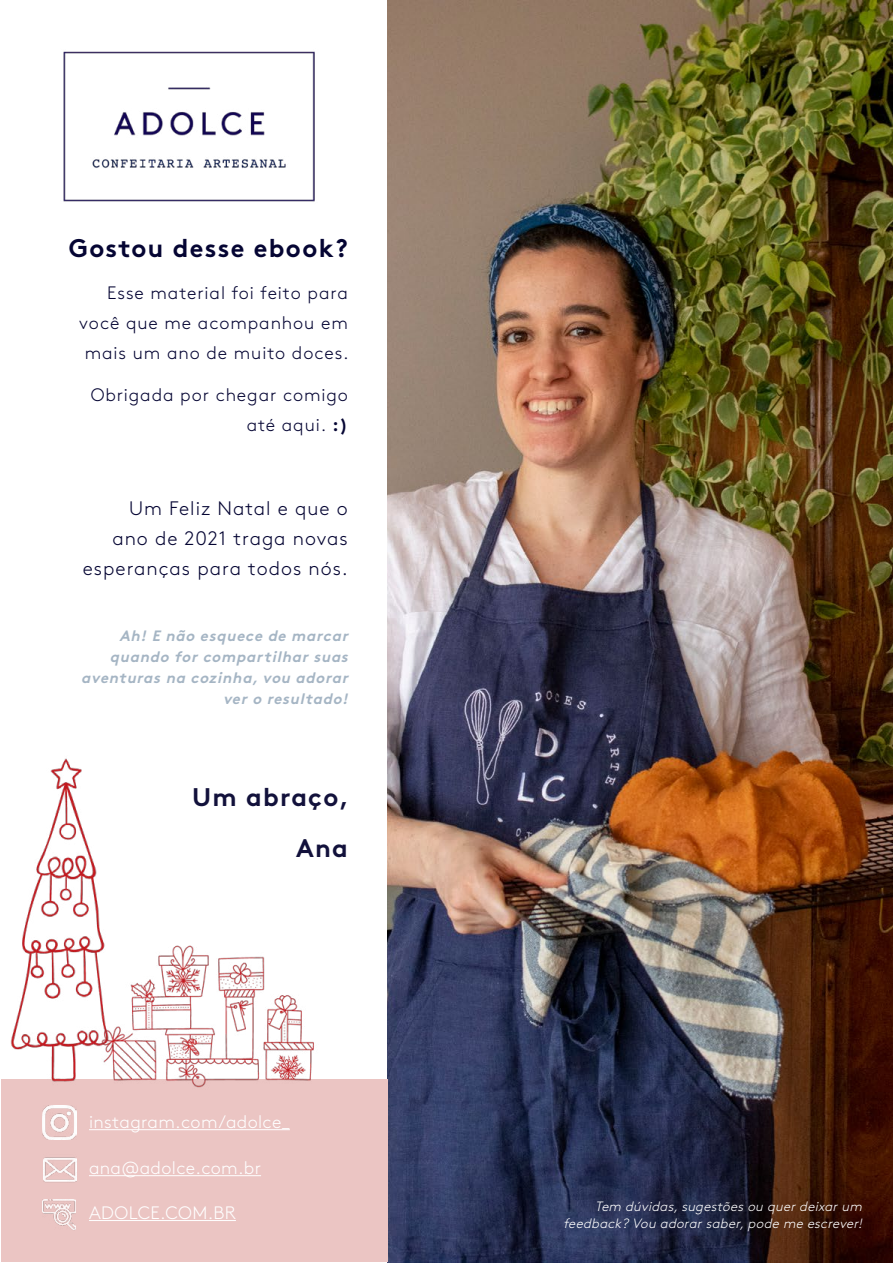
<style>
.page{position:relative;width:893px;height:1263px;background:#fff}
.page>*{position:absolute;margin:0;border:0;box-sizing:border-box;transform-origin:0 0}
.t1{font:700 25.5px "Brown";letter-spacing:.05em;color:#050533}
.t2{font:700 25.5px/51px "Brown";letter-spacing:.05em;color:#12113b;text-align:right}
.t3{font:300 19.5px/30px "Brown";letter-spacing:.05em;color:#050533;text-align:right}
.t4{font:300 18px/30px "Brown";letter-spacing:.05em;color:#050533;text-align:right}
.t5{font:300 18px "Brown";letter-spacing:.02em;color:#fff}
.t6{font:italic 700 15px/21px "Brown";color:#a5b5c4;text-align:right}
.t7{font:italic 300 13.5px/16.5px "Brown";color:#fff;text-align:right}
.s1{font-weight:700}
</style>
<div class="page">
<img style="left:387px;top:0;width:506px;height:1263px">
<div style="left:1px;top:1080px;width:387px;height:182px;background:#ebc5c3"></div>
<hr style="left:89px;top:1129px;width:201px;height:1px;background:#fff">
<hr style="left:89px;top:1175px;width:172px;height:1px;background:#fff">
<hr style="left:89px;top:1220px;width:147px;height:1px;background:#fff">
<img style="left:63px;top:51px;width:252px;height:151px">
<img style="left:43px;top:1106px;width:33px;height:33px">
<img style="left:43px;top:1157px;width:33px;height:26px">
<img style="left:43px;top:1200px;width:33px;height:30px">
<img style="left:1px;top:758px;width:95px;height:324px">
<img style="left:96px;top:869px;width:223px;height:219px">
<h1 class="t1" style="left:69px;top:227px;width:281px">Gostou desse ebook?</h1>
<p class="t4" style="left:79px;top:276px;width:271px">Esse material foi feito para você que me acompanhou em mais um ano de muito doces.</p>
<p class="t4" style="left:91px;top:378px;width:259px">Obrigada por chegar comigo até aqui. <span class="s1">:)</span></p>
<p class="t3" style="left:83px;top:492px;width:267px">Um Feliz Natal e que o<br>ano de 2021 traga novas esperanças para todos nós.</p>
<p class="t6" style="left:81px;top:623px;width:273px">Ah! E não esquece de marcar quando for compartilhar suas aventuras na cozinha,vou adorar ver o resultado!</p>
<h1 class="t2" style="left:192px;top:769px;width:158px">Um abraço,<br>Ana</h1>
<p class="t5" style="left:89px;top:1108px;width:202px">instagram.com/adolce_</p>
<p class="t5" style="left:89px;top:1154px;width:174px">ana@adolce.com.br</p>
<p class="t5" style="left:89px;top:1199px;width:148px">ADOLCE.COM.BR</p>
<p class="t7" style="left:563px;top:1197px;width:304px">Tem dúvidas,sugestõesou querdeixarum feedback? Vou adorarsaber,pode me escrever!</p>
</div>
